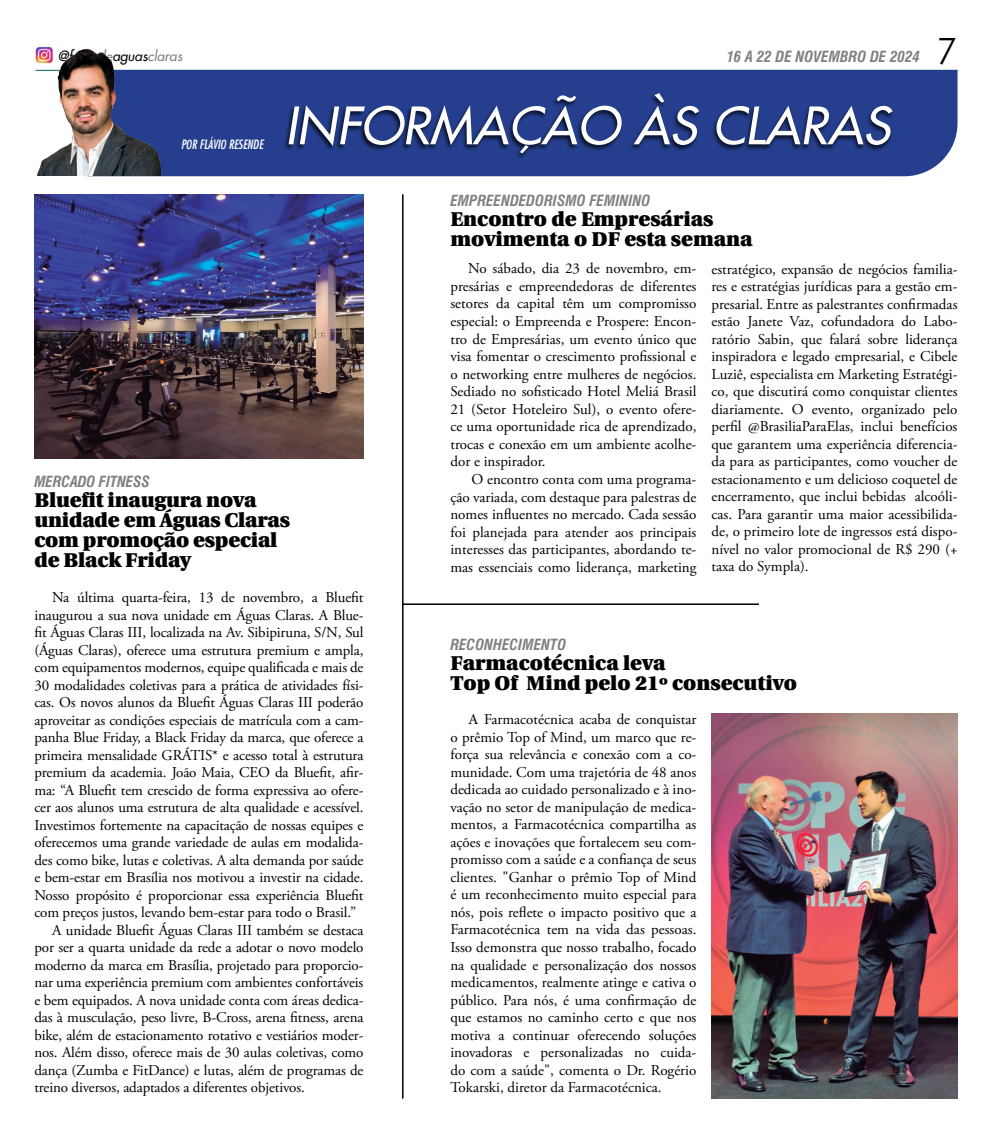
<style>
.page{position:relative;width:993px;height:1134px;background:#fff}
.page>*{position:absolute;margin:0;border:0;box-sizing:border-box;transform-origin:0 0}
.t1{font:italic 50px "Futura 2";color:#fff}
.t2{font:300 37px "Futura BT";color:#000}
.Entretítulo{font:900 20px/20px "Utopia";color:#000}
.Texto_Materia{font:15px/17.5px "Adobe Garamond Pro";color:#000;text-align:justify}
.Entretítulo-2{font:italic 700 condensed 15px "Swiss 721 BT";color:#808080}
.t3{font:italic 13.75px "Futura 2";color:#000}
.Legendas{font:italic condensed 12.5px "Futura";color:#fff}
.s1{color:#808080}
.s2{font-family:"Minion Pro"}
</style>
<div class="page">
<div style="left:166px;top:70px;width:791px;height:106px;background:#253f8e"></div>
<img style="left:35px;top:46px;width:131px;height:130px">
<div style="left:283px;top:93px;width:611px;height:67px;background:#000;opacity:.75"></div>
<img style="left:34px;top:194px;width:329px;height:264px">
<img style="left:711px;top:713px;width:246px;height:385px">
<hr style="left:402px;top:194px;width:1px;height:904px;background:#000">
<hr style="left:402px;top:604px;width:356px;height:1px;background:#000">
<p class="t3" style="left:58px;top:47px;width:126px">@folha<span class="s1">de</span>aguas<span class="s1">claras</span></p>
<p class="Entretítulo-2" style="left:726px;top:48px;width:195px">16 A 22 DE NOVEMBRO DE 2024</p>
<p class="Legendas" style="left:181px;top:136px;width:83px">POR FLÁVIO RESENDE</p>
<p class="t1" style="left:285px;top:93px;width:606px">INFORMAÇÃO ÀS CLARAS</p>
<h2 class="t2" style="left:935px;top:28px;width:23px">7</h2>
<p class="Entretítulo-2" style="left:34px;top:473px;width:117px">MERCADO FITNESS</p>
<p class="Entretítulo" style="left:34px;top:491px;width:257px">Bluefit inaugura nova unidade em Águas Claras com promoção especial de Black Friday</p>
<p class="Texto_Materia" style="left:34px;top:589px;width:330px;text-indent:18px">Na última quarta-feira, 13 de novembro, a Bluefit inaugurou a sua nova unidade em Águas Claras. A Blue&shy;fit Águas Claras III, localizada na Av. Sibipiruna, S/N, Sul (Águas Claras), oferece uma estrutura premium e ampla, com equipamentos modernos, equipe qualificada e mais de 30 modalidades coletivas para a prática de atividades físi&shy;cas. Os novos alunos da Bluefit Águas Claras III poderão aproveitar as condições especiais de matrícula com a cam&shy;panha Blue Friday, a Black Friday da marca, que oferece a primeira mensalidade GRÁTIS* e acesso total à estrutura premium da academia. João Maia, CEO da Bluefit, afir&shy;ma: “A Bluefit tem crescido de forma expressiva ao ofere&shy;cer aos alunos uma estrutura de alta qualidade e acessível.<br>Investimos fortemente na capacitação de nossas equipes e oferecemos uma grande variedade de aulas em modalida&shy;des como bike, lutas e coletivas. A alta demanda por saúde e bem-estar em Brasília nos motivou a investir na cidade.<br>Nosso propósito é proporcionar essa experiência Bluefit com preços justos, levando bem-estar para todo o Brasil.”</p>
<p class="Texto_Materia" style="left:34px;top:922px;width:330px;text-indent:18px">A unidade Bluefit Águas Claras III também se destaca por ser a quarta unidade da rede a adotar o novo modelo moderno da marca em Brasília, projetado para proporcio&shy;nar uma experiência premium com ambientes confortáveis e bem equipados. A nova unidade conta com áreas dedica&shy;das à musculação, peso livre, B-Cross, arena fitness, arena bike, além de estacionamento rotativo e vestiários moder&shy;nos. Além disso, oferece mais de 30 aulas coletivas, como dança (Zumba e FitDance) e lutas, além de programas de treino diversos, adaptados a diferentes objetivos.</p>
<p class="Entretítulo-2" style="left:450px;top:192px;width:201px">EMPREENDEDORISMO FEMININO</p>
<p class="Entretítulo" style="left:450px;top:210px;width:304px">Encontro de Empresárias movimenta o DF esta semana</p>
<p class="Texto_Materia" style="left:450px;top:260px;width:247px;text-indent:18px">No sábado, dia 23 de novembro, em&shy;presárias e empreendedoras de diferentes setores da capital têm um compromisso especial: o Empreenda e Prospere: Encon&shy;tro de Empresárias, um evento único que visa fomentar o crescimento profissional e o networking entre mulheres de negócios.<br>Sediado no sofisticado Hotel Meliá Brasil 21 (Setor Hoteleiro Sul), o evento ofere&shy;ce uma oportunidade rica de aprendizado, trocas e conexão em um ambiente acolhe&shy;dor e inspirador.</p>
<p class="Texto_Materia" style="left:450px;top:471px;width:247px;text-indent:21px">O encontro conta com uma programa&shy;ção variada, com destaque para palestras de nomes influentes no mercado. Cada sessão foi planejada para atender aos principais interesses das participantes, abordando te&shy;mas essenciais como liderança, marketing</p>
<p class="Texto_Materia" style="left:711px;top:261px;width:247px">estratégico, expansão de negócios familia&shy;res e estratégias jurídicas para a gestão em&shy;presarial. Entre as palestrantes confirmadas estão Janete Vaz, cofundadora do Labo&shy;ratório Sabin, que falará sobre liderança inspiradora e legado empresarial, e Cibele Luziê, especialista em Marketing Estratégi&shy;co, que discutirá como conquistar clientes diariamente. O evento, organizado pelo perfil @BrasiliaParaElas, inclui benefícios que garantem uma experiência diferencia&shy;da para as participantes, como voucher de estacionamento e um delicioso coquetel de encerramento, que inclui bebidas alcoóli&shy;cas. Para garantir uma maior acessibilida&shy;de, o primeiro lote de ingressos está dispo&shy;nível no valor promocional de R$ 290 (+ taxa do Sympla).</p>
<p class="Entretítulo-2" style="left:450px;top:635px;width:117px">RECONHECIMENTO</p>
<p class="Entretítulo" style="left:450px;top:653px;width:348px">Farmacotécnica leva<br>Top Of Mind pelo 21º consecutivo</p>
<p class="Texto_Materia" style="left:450px;top:711px;width:247px;text-indent:18px"><span class="s2">A</span> Farmacotécnica acaba de conquistar o prêmio Top of Mind, um marco que re&shy;força sua relevância e conexão com a co&shy;munidade. Com uma trajetória de 48 anos dedicada ao cuidado personalizado e à ino&shy;vação no setor de manipulação de medica&shy;mentos, a Farmacotécnica compartilha as ações e inovações que fortalecem seu com&shy;promisso com a saúde e a confiança de seus clientes. "Ganhar o prêmio Top of Mind é um reconhecimento muito especial para nós, pois reflete o impacto positivo que a Farmacotécnica tem na vida das pessoas.<br>Isso demonstra que nosso trabalho, focado na qualidade e personalização dos nossos medicamentos, realmente atinge e cativa o público. Para nós, é uma confirmação de que estamos no caminho certo e que nos motiva a continuar oferecendo soluções inovadoras e personalizadas no cuida&shy;do com a saúde", comenta o Dr. Rogério Tokarski, diretor da Farmacotécnica.</p>
</div>
